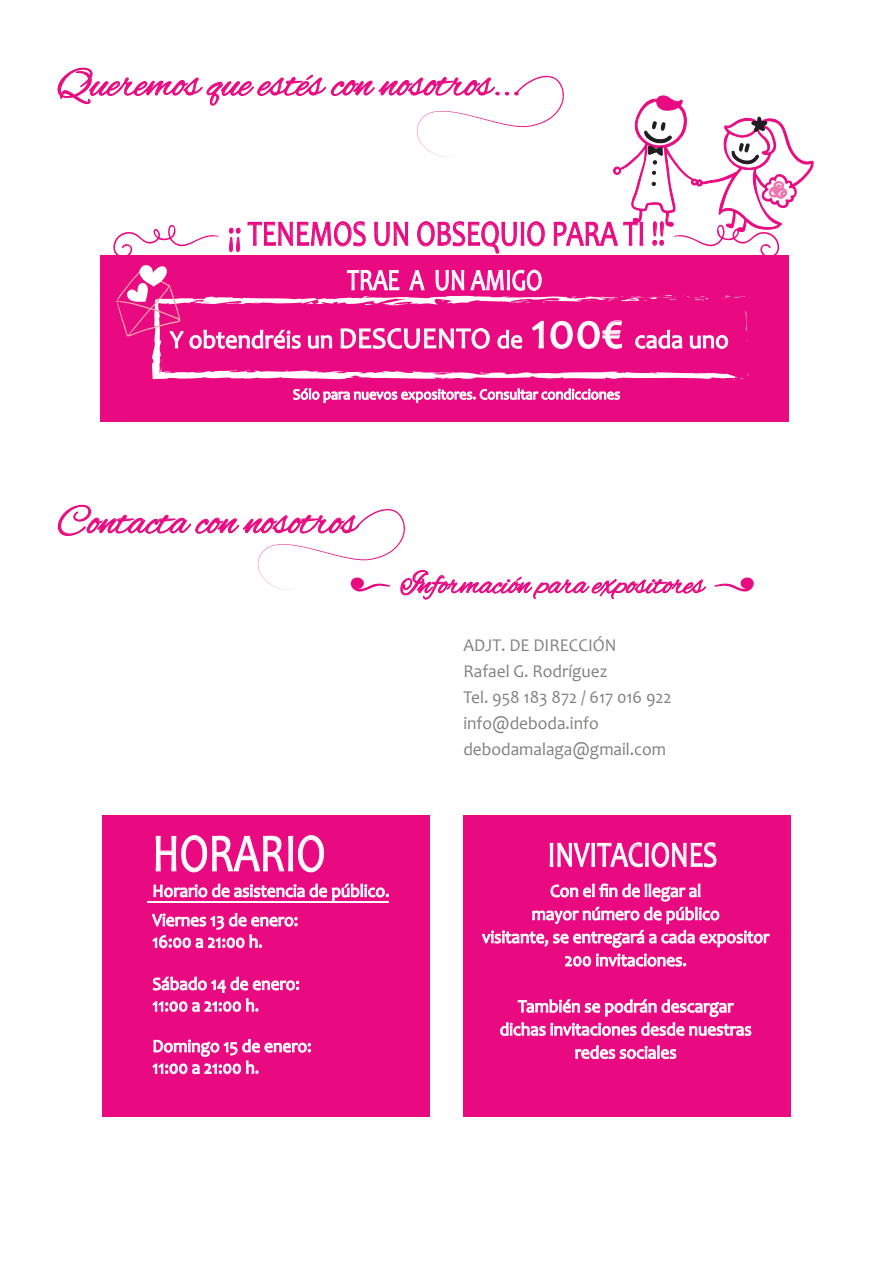
<style>
.page{position:relative;width:893px;height:1263px;background:#fff}
.page>*{position:absolute;margin:0;border:0;box-sizing:border-box;transform-origin:0 0}
.t1{font:54.15px "Candara";color:#fff;scale:.77 1}
.t2{font:42px "Alex Brush";color:#e90a82}
.t3{font:36px "Candara";color:#e90a82;scale:.77 1}
.t4{font:36px "Candara";color:#fff;scale:.77 1}
.t5{font:31.5px "Alex Brush";color:#e90a82}
.t6{font:30.3px "Candara";color:#fff;scale:.77 1}
.t7{font:25.5px "Candara";color:#fff;scale:.96 1}
.t8{font:18px/23.1px "Candara";color:#fff;scale:.96 1}
.t9{font:18px/26.1px "Candara";color:#7f827e;scale:.96 1}
.t10{font:15px "Candara";color:#fff;scale:.96 1}
.s1{font-size:29.7px}
.s2{font-size:51px}
</style>
<div class="page">
<div style="left:102px;top:815px;width:328px;height:302px;background:#e90a82"></div>
<div style="left:463px;top:815px;width:328px;height:302px;background:#e90a82"></div>
<svg style="left:154px;top:884px;width:235px;height:17px"></svg>
<svg style="left:155px;top:835px;width:169px;height:38px"></svg>
<hr style="left:147px;top:901px;width:242px;height:1px;background:#fff">
<svg style="left:152px;top:913px;width:146px;height:35px"></svg>
<svg style="left:152px;top:977px;width:147px;height:35px"></svg>
<svg style="left:152px;top:1039px;width:159px;height:35px"></svg>
<svg style="left:549px;top:842px;width:168px;height:26px"></svg>
<svg style="left:551px;top:883px;width:149px;height:18px"></svg>
<svg style="left:532px;top:907px;width:187px;height:17px"></svg>
<svg style="left:482px;top:930px;width:288px;height:37px"></svg>
<svg style="left:500px;top:999px;width:251px;height:37px"></svg>
<svg style="left:575px;top:1045px;width:101px;height:14px"></svg>
<div style="left:101px;top:255px;width:688px;height:167px;background:#e90a82"></div>
<svg style="left:347px;top:270px;width:53px;height:20px"></svg>
<svg style="left:409px;top:270px;width:16px;height:20px"></svg>
<svg style="left:293px;top:388px;width:327px;height:15px"></svg>
<svg style="left:745px;top:310px;width:2px;height:21px"></svg>
<svg style="left:152px;top:295px;width:587px;height:85px"></svg>
<svg style="left:191px;top:301px;width:10px;height:3px"></svg>
<svg style="left:566px;top:295px;width:144px;height:7px"></svg>
<svg style="left:435px;top:269px;width:111px;height:35px"></svg>
<svg style="left:363px;top:303px;width:12px;height:2px"></svg>
<svg style="left:732px;top:372px;width:16px;height:8px"></svg>
<svg style="left:187px;top:371px;width:14px;height:8px"></svg>
<svg style="left:116px;top:265px;width:68px;height:83px"></svg>
<svg style="left:714px;top:577px;width:40px;height:15px"></svg>
<svg style="left:57px;top:504px;width:649px;height:95px"></svg>
<svg style="left:57px;top:67px;width:757px;height:192px"></svg>
<h2 class="t2" style="left:57px;top:60px;width:465px">Queremos que estés con nosotros...</h2>
<h3 class="t3" style="left:228px;top:211px;width:570px">¡¡ TENEMOS UN OBSEQUIO PARA TI !!</h3>
<h3 class="t6" style="left:347px;top:261px;width:255px">TRAE A UN AMIGO</h3>
<h3 class="t7" style="left:170px;top:324px;width:584px">Y obtendréis un <span class="s1">DESCUENTO</span> de <span class="s2">100€</span> cada uno</h3>
<p class="t10" style="left:293px;top:385px;width:342px">Sólo para nuevos expositores. Consultar condicciones</p>
<h2 class="t2" style="left:57px;top:498px;width:301px">Contacta con nosotros</h2>
<h3 class="t5" style="left:400px;top:567px;width:305px">Información para expositores</h3>
<p class="t9" style="left:463px;top:632px;width:218px">ADJT. DE DIRECCIÓN<br>Rafael G. Rodríguez<br>Tel. 958 183 872 / 617 016 922 info@deboda.info debodamalaga@gmail.com</p>
<h1 class="t1" style="left:152px;top:819px;width:226px">HORARIO</h1>
<p class="t8" style="left:152px;top:879px;width:249px">Horario de asistencia de público.</p>
<p class="t8" style="left:152px;top:909px;width:153px;line-height:21.6px">Viernes 13 de enero:<br>16:00 a 21:00 h.</p>
<p class="t8" style="left:152px;top:973px;width:155px;line-height:21.6px">Sábado 14 de enero:<br>11:00 a 21:00 h.</p>
<p class="t8" style="left:152px;top:1035px;width:167px;line-height:21.6px">Domingo 15 de enero:<br>11:00 a 21:00 h.</p>
<h3 class="t4" style="left:548px;top:832px;width:222px">INVITACIONES</h3>
<p class="t8" style="left:482px;top:879px;width:301px;text-align:center">Con el fin de llegar al<br>mayor número de público<br>visitante, se entregará a cada expositor<br>200 invitaciones.</p>
<p class="t8" style="left:500px;top:994px;width:264px;text-align:center">También se podrán descargar dichas invitaciones desde nuestras redes sociales</p>
</div>
